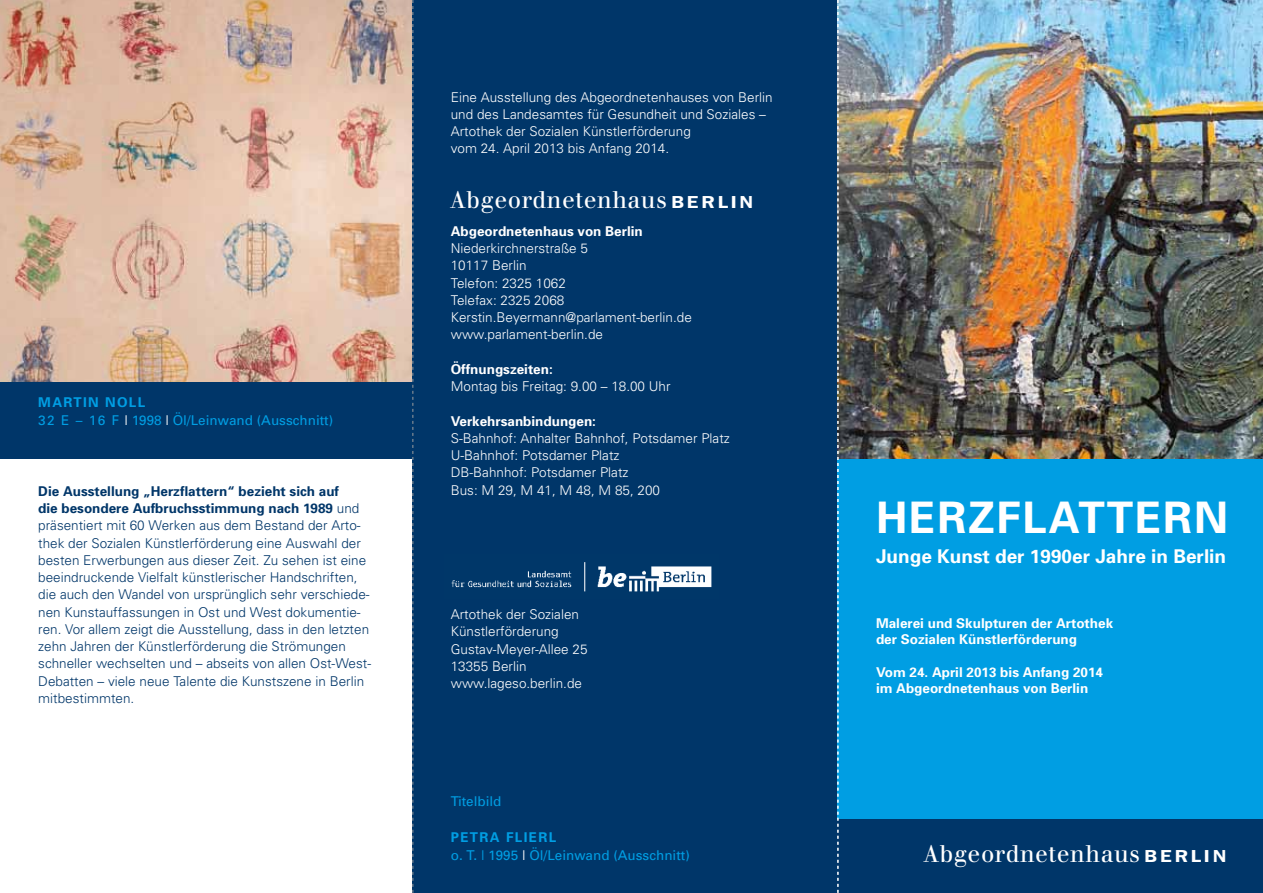
<style>
.page{position:relative;width:1263px;height:893px;background:#fff}
.page>*{position:absolute;margin:0;border:0;box-sizing:border-box;transform-origin:0 0}
.t1{font:700 43.5px "Univers";letter-spacing:.04em;color:#fff}
.t2{font:23.55px "Walbaum";letter-spacing:.02em;color:#fff}
.t3{font:700 18.9px "Univers";color:#fff}
.t4{font:300 13.5px/17.2px "Univers";color:#003669}
.t5{font:300 13.5px/17.2px "Univers";color:#fff}
.t6{font:700 13.5px/16.2px "Univers";color:#fff}
.t7{font:13.5px/18px "Univers";color:#009ee3}
.s1{font-weight:700}
.s2{color:#fff}
.s3{font-family:"Franklin Gothic PL";font-weight:600;font-size:17.25px}
</style>
<div class="page">
<img style="left:0;top:0;width:412px;height:383px">
<div style="left:412px;top:0;width:426px;height:893px;background:#003669"></div>
<div style="left:0;top:383px;width:412px;height:76px;background:#003669"></div>
<svg style="left:412px;top:0;width:1px;height:893px"></svg>
<img style="left:839px;top:0;width:424px;height:459px">
<div style="left:838px;top:459px;width:425px;height:434px;background:#009ee3"></div>
<div style="left:838px;top:820px;width:425px;height:73px;background:#003669"></div>
<img style="left:451px;top:562px;width:261px;height:30px">
<svg style="left:837px;top:0;width:2px;height:893px;background:#85b0c2"></svg>
<p class="t7" style="left:38px;top:392px;width:296px"><span class="s1">MARTIN NOLL<br></span>32 E – 16 F <span class="s2">|</span> 1998 <span class="s2">|</span> Öl/Leinwand (Ausschnitt)</p>
<p class="t4" style="left:38px;top:482px;width:334px"><span class="s1">Die Ausstellung „Herzflattern“ bezieht sich auf<br>die besondere Aufbruchsstimmung nach 1989</span> und präsentiert mit 60 Werken aus dem Bestand der Arto&shy;thek der Sozialen Künstlerförderung eine Auswahl der besten Erwerbungen aus dieser Zeit. Zu sehen ist eine beeindruckende Vielfalt künstlerischer Handschriften, die auch den Wandel von ursprünglich sehr verschiede&shy;nen Kunstauffassungen in Ost und West dokumentie&shy;ren. Vor allem zeigt die Ausstellung, dass in den letzten zehn Jahren der Künstlerförderung die Strömungen schneller wechselten und – abseits von allen Ost-West-Debatten – viele neue Talente die Kunstszene in Berlin mitbestimmten.</p>
<p class="t5" style="left:451px;top:88px;width:323px">Eine Ausstellung des Abgeordnetenhauses von Berlin und des Landesamtes für Gesundheit und Soziales – Artothek der Sozialen Künstlerförderung<br>vom 24. April 2013 bis Anfang 2014.</p>
<h2 class="t2" style="left:450px;top:186px;width:305px">Abgeordnetenhaus <span class="s3">BERLIN</span></h2>
<p class="t6" style="left:451px;top:222px;width:194px">Abgeordnetenhaus von Berlin</p>
<p class="t5" style="left:451px;top:239px;width:243px">Niederkirchnerstraße 5<br>10117 Berlin<br>Telefon: 2325 1062<br>Telefax: 2325 2068<br>Kerstin.Beyermann@parlament-berlin.de www.parlament-berlin.de</p>
<p class="t6" style="left:451px;top:360px;width:104px">Öffnungszeiten:</p>
<p class="t5" style="left:451px;top:377px;width:221px">Montag bis Freitag: 9.00 – 18.00 Uhr</p>
<p class="t6" style="left:451px;top:412px;width:147px">Verkehrsanbindungen:</p>
<p class="t5" style="left:451px;top:429px;width:281px">S-Bahnhof: Anhalter Bahnhof, Potsdamer Platz U-Bahnhof: Potsdamer Platz<br>DB-Bahnhof: Potsdamer Platz<br>Bus: M 29, M 41, M 48, M 85, 200</p>
<p class="t5" style="left:451px;top:605px;width:138px">Artothek der Sozialen<br>Künstlerförderung<br>Gustav-Meyer-Allee 25<br>13355 Berlin www.lageso.berlin.de</p>
<p class="t7" style="left:451px;top:792px;width:52px">Titelbild</p>
<p class="t7" style="left:451px;top:828px;width:241px"><span class="s1">PETRA FLIERL<br></span>o. T. | 1995 <span class="s2">|</span> Öl/Leinwand (Ausschnitt)</p>
<h1 class="t1" style="left:876px;top:490px;width:353px">HERZFLATTERN</h1>
<h3 class="t3" style="left:876px;top:544px;width:352px">Junge Kunst der 1990er Jahre in Berlin</h3>
<p class="t6" style="left:876px;top:615px;width:239px">Malerei und Skulpturen der Artothek der Sozialen Künstlerförderung</p>
<p class="t6" style="left:876px;top:663px;width:229px">Vom 24. April 2013 bis Anfang 2014 im Abgeordnetenhaus von Berlin</p>
<h2 class="t2" style="left:923px;top:839px;width:305px">Abgeordnetenhaus <span class="s3">BERLIN</span></h2>
</div>
